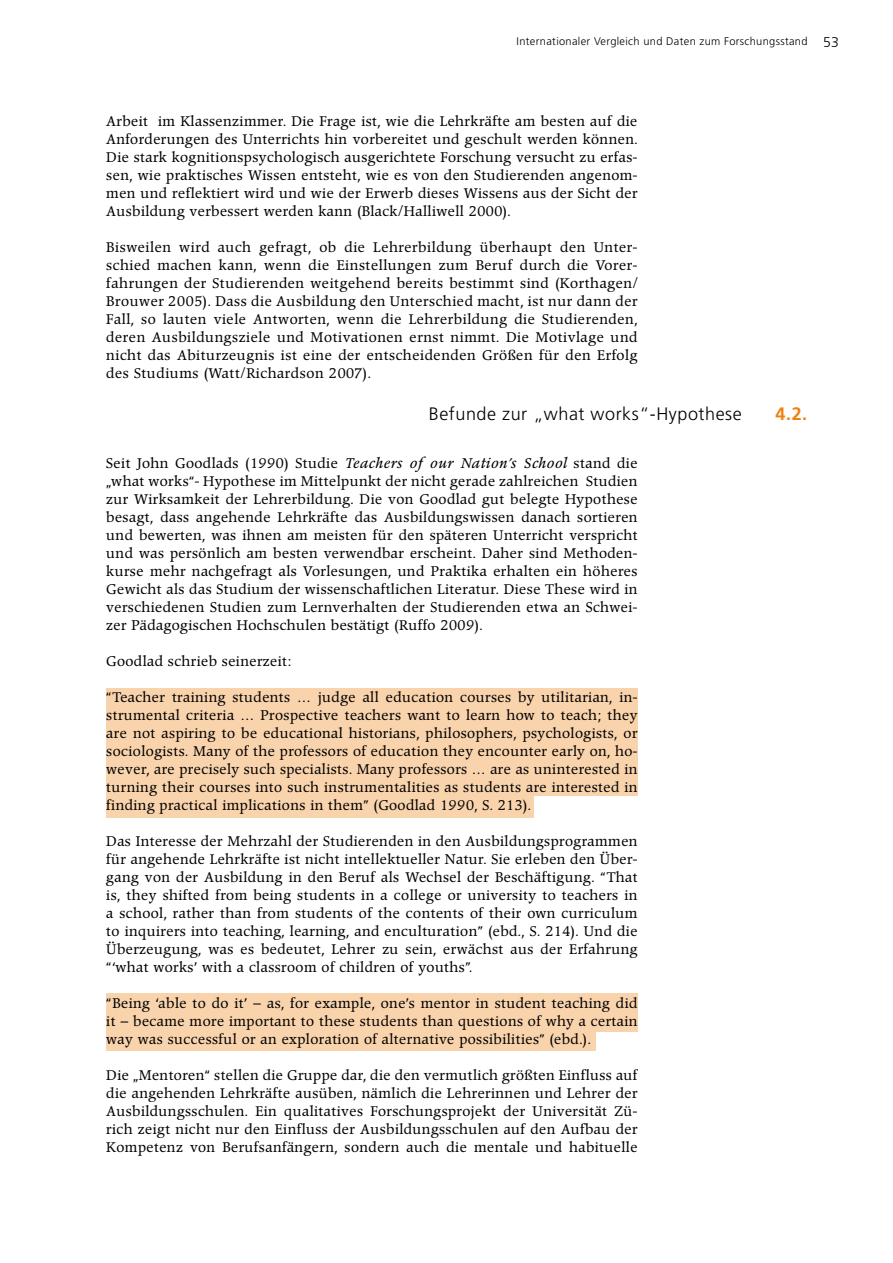
<style>
.page{position:relative;width:893px;height:1263px;background:#fff}
.page>*{position:absolute;margin:0;border:0;box-sizing:border-box;transform-origin:0 0}
.t1{font:300 18px "Frutiger";letter-spacing:.03em;color:#000}
.t2{font:700 18px "Frutiger CE";color:#ef8213}
.t3{font:13.8px/18px "Poppl Pontifex BE";letter-spacing:.03em;color:#000;text-align:justify}
.t4{font:300 11.1px "Frutiger";letter-spacing:.03em;color:#000}
.s1{font-size:14.1px}
.s2{font-style:italic}
</style>
<div class="page">
<div style="left:106px;top:1014px;width:489px;height:37px;background:#f9d3ac"></div>
<div style="left:106px;top:993px;width:531px;height:39px;background:#f9d3ac"></div>
<div style="left:106px;top:778px;width:428px;height:39px;background:#f9d3ac"></div>
<div style="left:106px;top:688px;width:531px;height:108px;background:#f9d3ac"></div>
<p class="t4" style="left:517px;top:35px;width:324px">Internationaler Vergleich und Daten zum Forschungsstand <span class="s1">53</span></p>
<p class="t3" style="left:106px;top:113px;width:533px">Arbeit im Klassenzimmer. Die Frage ist, wie die Lehrkräfte am besten auf die Anforderungen des Unterrichts hin vorbereitet und geschult werden können.<br>Die stark kognitionspsychologisch ausgerichtete Forschung versucht zu erfas&shy;sen, wie praktisches Wissen entsteht, wie es von den Studierenden angenom&shy;men und reflektiert wird und wie der Erwerb dieses Wissens aus der Sicht der Ausbildung verbessert werden kann (Black/Halliwell 2000).</p>
<p class="t3" style="left:106px;top:239px;width:533px">Bisweilen wird auch gefragt, ob die Lehrerbildung überhaupt den Unter&shy;schied machen kann, wenn die Einstellungen zum Beruf durch die Vorer&shy;fahrungen der Studierenden weitgehend bereits bestimmt sind (Korthagen/ Brouwer 2005). Dass die Ausbildung den Unterschied macht, ist nur dann der Fall, so lauten viele Antworten, wenn die Lehrerbildung die Studierenden, deren Ausbildungsziele und Motivationen ernst nimmt. Die Motivlage und nicht das Abiturzeugnis ist eine der entscheidenden Größen für den Erfolg des Studiums (Watt/Richardson 2007).</p>
<h1 class="t1" style="left:429px;top:403px;width:314px">Befunde zur „what works“-Hypothese</h1>
<h1 class="t2" style="left:776px;top:403px;width:33px">4.2.</h1>
<p class="t3" style="left:106px;top:455px;width:533px">Seit John Goodlads (1990) Studie <span class="s2">Teachers of our Nation’s School</span> stand die „what works“- Hypothese im Mittelpunkt der nicht gerade zahlreichen Studien zur Wirksamkeit der Lehrerbildung. Die von Goodlad gut belegte Hypothese besagt, dass angehende Lehrkräfte das Ausbildungswissen danach sortieren und bewerten, was ihnen am meisten für den späteren Unterricht verspricht und was persönlich am besten verwendbar erscheint. Daher sind Methoden&shy;kurse mehr nachgefragt als Vorlesungen, und Praktika erhalten ein höheres Gewicht als das Studium der wissenschaftlichen Literatur. Diese These wird in verschiedenen Studien zum Lernverhalten der Studierenden etwa an Schwei&shy;zer Pädagogischen Hochschulen bestätigt (Ruffo 2009).</p>
<p class="t3" style="left:106px;top:653px;width:187px">Goodlad schrieb seinerzeit:</p>
<p class="t3" style="left:106px;top:689px;width:533px">“Teacher training students … judge all education courses by utilitarian, in&shy;strumental criteria … Prospective teachers want to learn how to teach; they are not aspiring to be educational historians, philosophers, psychologists, or sociologists. Many of the professors of education they encounter early on, ho&shy;wever, are precisely such specialists. Many professors … are as uninterested in turning their courses into such instrumentalities as students are interested in finding practical implications in them” (Goodlad 1990, S. 213).</p>
<p class="t3" style="left:106px;top:832px;width:533px">Das Interesse der Mehrzahl der Studierenden in den Ausbildungsprogrammen für angehende Lehrkräfte ist nicht intellektueller Natur. Sie erleben den Über&shy;gang von der Ausbildung in den Beruf als Wechsel der Beschäftigung. “That is, they shifted from being students in a college or university to teachers in a school, rather than from students of the contents of their own curriculum to inquirers into teaching, learning, and enculturation” (ebd., S. 214). Und die Überzeugung, was es bedeutet, Lehrer zu sein, erwächst aus der Erfahrung “‘what works’ with a classroom of children of youths”.</p>
<p class="t3" style="left:106px;top:994px;width:533px">“Being ‘able to do it’ – as, for example, one’s mentor in student teaching did it – became more important to these students than questions of why a certain way was successful or an exploration of alternative possibilities” (ebd.).</p>
<p class="t3" style="left:106px;top:1066px;width:533px">Die „Mentoren“ stellen die Gruppe dar, die den vermutlich größten Einfluss auf die angehenden Lehrkräfte ausüben, nämlich die Lehrerinnen und Lehrer der Ausbildungsschulen. Ein qualitatives Forschungsprojekt der Universität Zü&shy;rich zeigt nicht nur den Einfluss der Ausbildungsschulen auf den Aufbau der Kompetenz von Berufsanfängern, sondern auch die mentale und habituelle</p>
</div>
